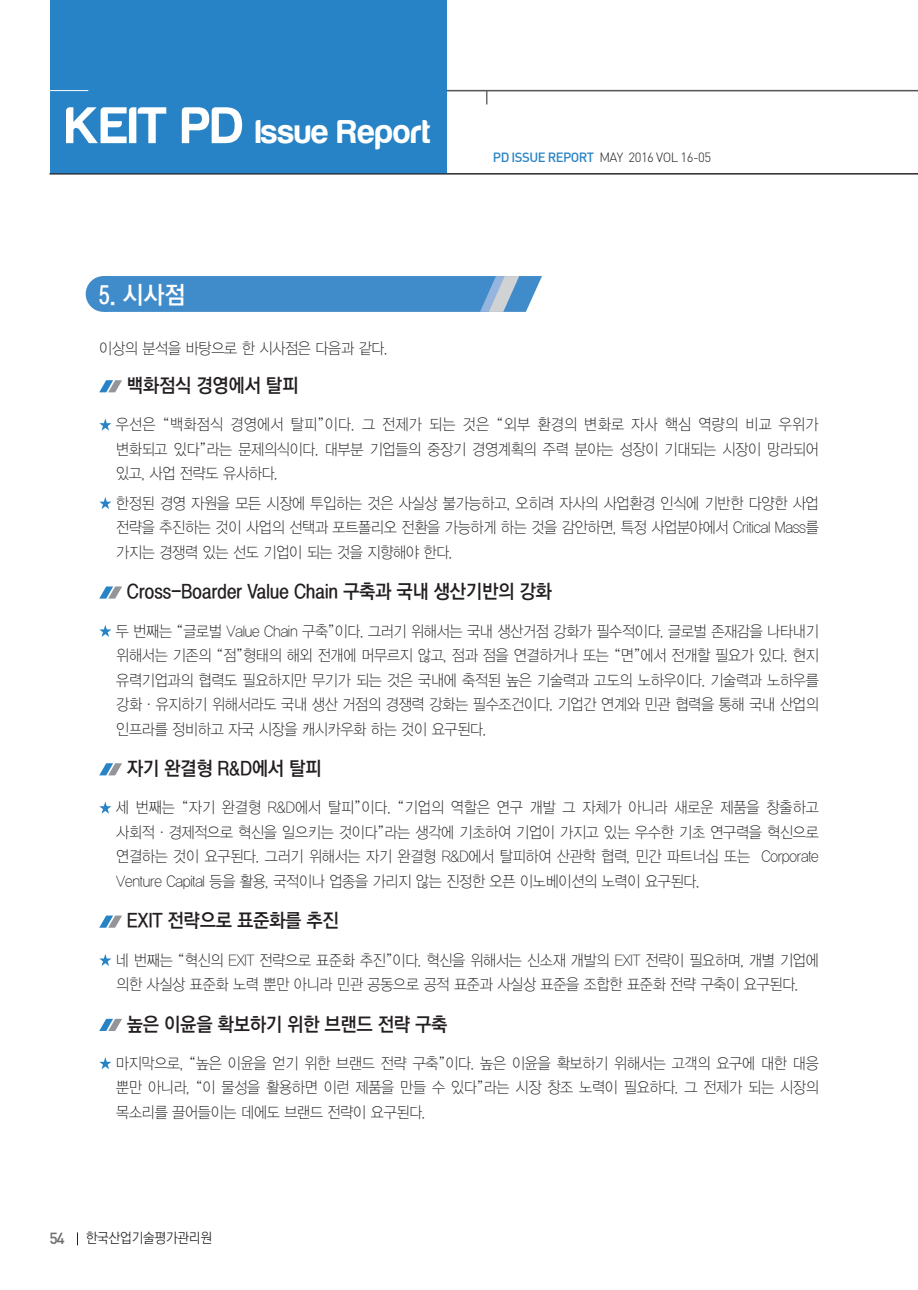
<style>
.page{position:relative;width:918px;height:1290px;background:#fff}
.page>*{position:absolute;margin:0;border:0;box-sizing:border-box;transform-origin:0 0}
.t1{font:34.12px "Harabara";letter-spacing:.02em;color:#fff}
.t2{font:24.5px "YGO540";color:#fff;scale:.95 1}
.t3{font:19.25px "YGO540";letter-spacing:-.02em;color:#231f20;scale:.95 1}
.t4{font:15.75px/24.5px "YDIYGO310";letter-spacing:-.015em;color:#231f20;text-align:justify;scale:.9 1}
.t5{font:15.75px "Dinmed";color:#6c6d70}
.t6{font:14px "YGO520";letter-spacing:-.02em;color:#231f20;scale:.93 1}
.t7{font:13.12px "Dinlig";letter-spacing:-.04em;color:#231f20}
.s1{font-size:53.38px}
.s2{font-family:"Dinmed";color:#2783c5}
.s3{font-family:"Gulim"}
</style>
<div class="page">
<svg style="left:77px;top:1232px;width:1px;height:13px"></svg>
<svg style="left:486px;top:91px;width:1px;height:13px"></svg>
<div style="left:50px;top:0;width:396px;height:174px;background:#2783c5"></div>
<hr style="left:50px;top:90px;width:38px;height:1px;background:#fff">
<hr style="left:50px;top:173px;width:868px;height:1px;background:#231f20">
<hr style="left:446px;top:90px;width:472px;height:1px;background:#57585a">
<div style="left:86px;top:276px;width:36px;height:36px;background:#408bca;border-radius:50%"></div>
<svg style="left:107px;top:276px;width:435px;height:36px;background:#4a90cb"></svg>
<svg style="left:99px;top:380px;width:23px;height:12px"></svg>
<svg style="left:99px;top:418px;width:12px;height:13px"></svg>
<svg style="left:99px;top:497px;width:12px;height:12px"></svg>
<svg style="left:99px;top:586px;width:23px;height:13px"></svg>
<svg style="left:99px;top:625px;width:12px;height:12px"></svg>
<svg style="left:99px;top:763px;width:23px;height:12px"></svg>
<svg style="left:99px;top:801px;width:12px;height:13px"></svg>
<svg style="left:99px;top:915px;width:23px;height:13px"></svg>
<svg style="left:99px;top:954px;width:12px;height:12px"></svg>
<svg style="left:99px;top:1019px;width:23px;height:12px"></svg>
<svg style="left:99px;top:1057px;width:12px;height:12px"></svg>
<h1 class="t1" style="left:66px;top:114px;width:366px"><span class="s1">KEIT PD</span> Issue Report</h1>
<p class="t7" style="left:493px;top:149px;width:220px"><span class="s2">PD ISSUE REPORT</span> MAY 2016 VOL 16-05</p>
<h2 class="t2" style="left:99px;top:282px;width:92px">5. 시사점</h2>
<p class="t4" style="left:99px;top:336px;width:322px">이상의 분석을 바탕으로 한 시사점은 다음과 같다.</p>
<p class="t3" style="left:127px;top:376px;width:182px">백화점식 경영에서 탈피</p>
<p class="t4" style="left:116px;top:413px;width:782px">우선은 <span class="s3">“</span>백화점식 경영에서 탈피<span class="s3">”</span>이다. 그 전제가 되는 것은 <span class="s3">“</span>외부 환경의 변화로 자사 핵심 역량의 비교 우위가 변화되고 있다<span class="s3">”</span>라는 문제의식이다. 대부분 기업들의 중장기 경영계획의 주력 분야는 성장이 기대되는 시장이 망라되어 있고, 사업 전략도 유사하다.</p>
<p class="t4" style="left:116px;top:491px;width:782px">한정된 경영 자원을 모든 시장에 투입하는 것은 사실상 불가능하고, 오히려 자사의 사업환경 인식에 기반한 다양한 사업 전략을 추진하는 것이 사업의 선택과 포트폴리오 전환을 가능하게 하는 것을 감안하면, 특정 사업분야에서 Critical Mass를 가지는 경쟁력 있는 선도 기업이 되는 것을 지향해야 한다.</p>
<p class="t3" style="left:127px;top:582px;width:449px">Cross-Boarder Value Chain 구축과 국내 생산기반의 강화</p>
<p class="t4" style="left:116px;top:619px;width:782px">두 번째는 <span class="s3">“</span>글로벌 Value Chain 구축<span class="s3">”</span>이다. 그러기 위해서는 국내 생산거점 강화가 필수적이다. 글로벌 존재감을 나타내기 위해서는 기존의 <span class="s3">“</span>점<span class="s3">”</span>형태의 해외 전개에 머무르지 않고, 점과 점을 연결하거나 또는 <span class="s3">“</span>면<span class="s3">”</span>에서 전개할 필요가 있다. 현지 유력기업과의 협력도 필요하지만 무기가 되는 것은 국내에 축적된 높은 기술력과 고도의 노하우이다. 기술력과 노하우를 강화·유지하기 위해서라도 국내 생산 거점의 경쟁력 강화는 필수조건이다. 기업간 연계와 민관 협력을 통해 국내 산업의 인프라를 정비하고 자국 시장을 캐시카우화 하는 것이 요구된다.</p>
<p class="t3" style="left:127px;top:759px;width:206px">자기 완결형 R&amp;D에서 탈피</p>
<p class="t4" style="left:116px;top:796px;width:782px">세 번째는 <span class="s3">“</span>자기 완결형 R&amp;D에서 탈피<span class="s3">”</span>이다. <span class="s3">“</span>기업의 역할은 연구 개발 그 자체가 아니라 새로운 제품을 창출하고 사회적·경제적으로 혁신을 일으키는 것이다<span class="s3">”</span>라는 생각에 기초하여 기업이 가지고 있는 우수한 기초 연구력을 혁신으로 연결하는 것이 요구된다. 그러기 위해서는 자기 완결형 R&amp;D에서 탈피하여 산관학 협력, 민간 파트너십 또는 Corporate Venture Capital 등을 활용, 국적이나 업종을 가리지 않는 진정한 오픈 이노베이션의 노력이 요구된다.</p>
<p class="t3" style="left:127px;top:911px;width:225px">EXIT 전략으로 표준화를 추진</p>
<p class="t4" style="left:116px;top:948px;width:782px">네 번째는 <span class="s3">“</span>혁신의 EXIT 전략으로 표준화 추진<span class="s3">”</span>이다. 혁신을 위해서는 신소재 개발의 EXIT 전략이 필요하며, 개별 기업에 의한 사실상 표준화 노력 뿐만 아니라 민관 공동으로 공적 표준과 사실상 표준을 조합한 표준화 전략 구축이 요구된다.</p>
<p class="t3" style="left:127px;top:1014px;width:339px">높은 이윤을 확보하기 위한 브랜드 전략 구축</p>
<p class="t4" style="left:116px;top:1051px;width:782px">마지막으로, <span class="s3">“</span>높은 이윤을 얻기 위한 브랜드 전략 구축<span class="s3">”</span>이다. 높은 이윤을 확보하기 위해서는 고객의 요구에 대한 대응 뿐만 아니라, <span class="s3">“</span>이 물성을 활용하면 이런 제품을 만들 수 있다<span class="s3">”</span>라는 시장 창조 노력이 필요하다. 그 전제가 되는 시장의 목소리를 끌어들이는 데에도 브랜드 전략이 요구된다.</p>
<p class="t5" style="left:50px;top:1228px;width:17px">54</p>
<p class="t6" style="left:86px;top:1231px;width:137px">한국산업기술평가관리원</p>
</div>
